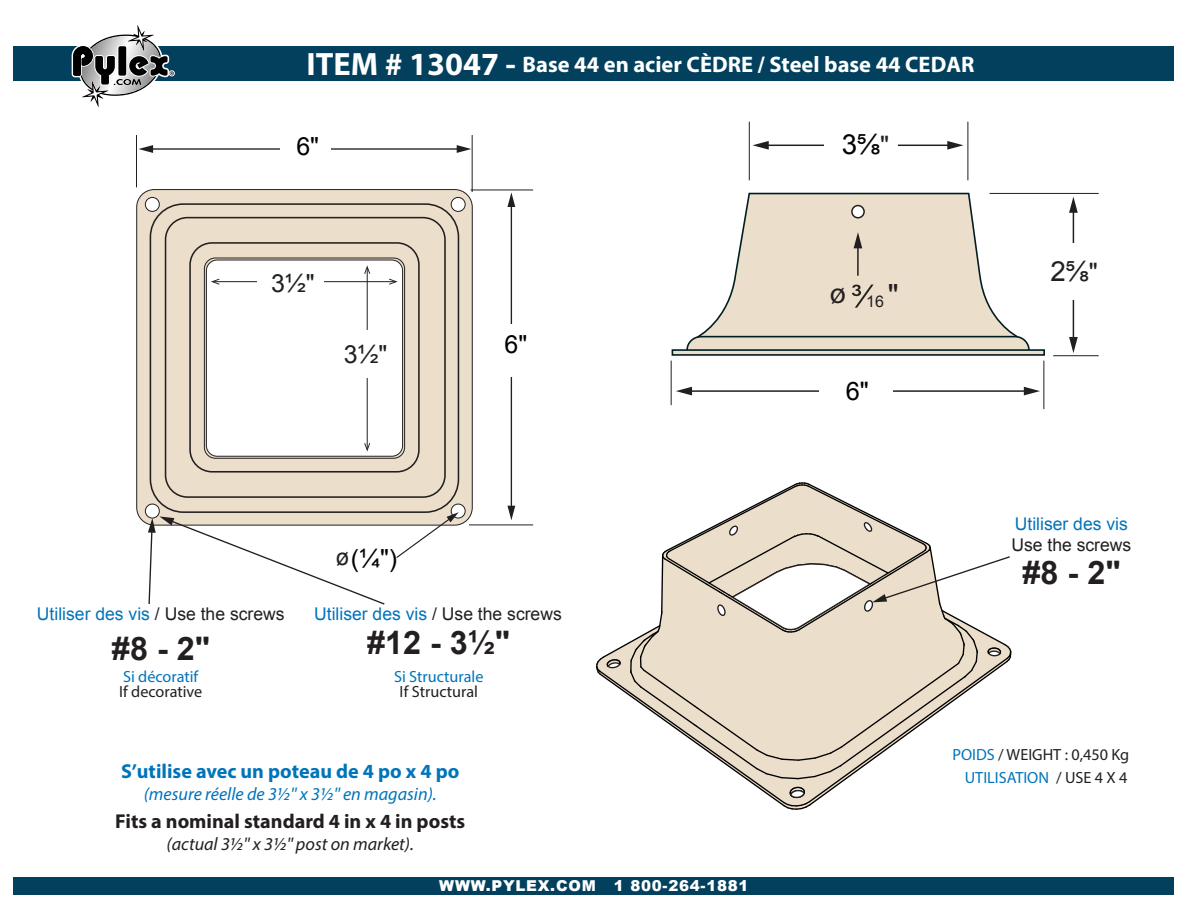
<style>
.page{position:relative;width:1188px;height:918px;background:#fff}
.page>*{position:absolute;margin:0;border:0;box-sizing:border-box;transform-origin:0 0}
.t1{font:700 32.4px "Arial";color:#231f20}
.t2{font:29.55px "Myriad Pro";color:#231f20}
.t3{font:27.6px "Arial";color:#000}
.t4{font:27.6px "Arial";color:#231f20}
.t5{font:25.5px "Arial";color:#000}
.t6{font:24.9px "Arial";color:#000}
.t7{font:24.9px "Arial";color:#231f20}
.t8{font:700 22.5px "Myriad";color:#fff}
.t9{font:700 20.1px "Myriad Pro";color:#231f20}
.t10{font:700 20.1px "Myriad Pro";color:#0074bb}
.t11{font:italic 18.15px "Myriad Pro";color:#0074bb}
.t12{font:italic 18.15px "Myriad Pro";color:#231f20}
.t13{font:17.55px "Arial";color:#0074bb}
.t14{font:17.55px "Arial";color:#231f20}
.t15{font:16.2px "Myriad Pro";color:#231f20}
.t16{font:16.2px "Myriad Pro";color:#0074bb}
.t17{font:16.05px "Arial";color:#231f20}
.t18{font:900 15px "Arial";letter-spacing:.05em;color:#fff}
.s1{font-size:32.4px}
.s2{font-size:25.5px;color:#231f20}
.s3{font-size:22.95px;color:#231f20}
.s4{color:#231f20}
.s5{font-size:30.6px}
.s6{font-size:25.5px}
.s7{color:#0074bb}
</style>
<div class="page">
<div style="left:14px;top:46px;width:1160px;height:35px;background:#02405d"></div>
<svg style="left:72px;top:25px;width:103px;height:82px"></svg>
<div style="left:14px;top:877px;width:1160px;height:17px;background:#02405d"></div>
<svg style="left:675px;top:352px;width:367px;height:1px"></svg>
<svg style="left:138px;top:190px;width:334px;height:335px;fill:#ebdeca"></svg>
<hr style="left:511px;top:204px;width:1px;height:304px;background:#231f20">
<svg style="left:507px;top:192px;width:8px;height:15px"></svg>
<svg style="left:507px;top:506px;width:8px;height:14px"></svg>
<hr style="left:1073px;top:210px;width:1px;height:130px;background:#231f20">
<svg style="left:1069px;top:197px;width:9px;height:16px"></svg>
<svg style="left:1069px;top:337px;width:9px;height:16px"></svg>
<hr style="left:150px;top:148px;width:309px;height:2px;background:#231f20">
<svg style="left:138px;top:145px;width:15px;height:8px"></svg>
<svg style="left:457px;top:145px;width:14px;height:8px"></svg>
<hr style="left:766px;top:145px;width:184px;height:1px;background:#231f20">
<svg style="left:753px;top:141px;width:16px;height:9px"></svg>
<svg style="left:947px;top:141px;width:17px;height:9px"></svg>
<div style="left:204px;top:258px;width:201px;height:201px;border:1px solid #231f20;border-radius:11px"></div>
<div style="left:206px;top:260px;width:197px;height:197px;border:1px solid #231f20;border-radius:11px"></div>
<div style="left:150px;top:203px;width:309px;height:310px;border:2px solid #231f20;border-radius:33px"></div>
<div style="left:165px;top:217px;width:281px;height:281px;border:2px solid #231f20;border-radius:22px"></div>
<div style="left:189px;top:242px;width:231px;height:231px;border:2px solid #231f20;border-radius:22px"></div>
<div style="left:145px;top:197px;width:14px;height:14px;background:#fff;border-radius:50%"></div>
<div style="left:145px;top:197px;width:15px;height:15px;border:1px solid #231f20;border-radius:50%"></div>
<div style="left:451px;top:197px;width:14px;height:14px;background:#fff;border-radius:50%"></div>
<div style="left:451px;top:197px;width:15px;height:15px;border:1px solid #231f20;border-radius:50%"></div>
<div style="left:145px;top:504px;width:14px;height:14px;background:#fff;border-radius:50%"></div>
<div style="left:145px;top:504px;width:15px;height:15px;border:1px solid #231f20;border-radius:50%"></div>
<div style="left:451px;top:504px;width:14px;height:14px;background:#fff;border-radius:50%"></div>
<div style="left:451px;top:504px;width:15px;height:15px;border:1px solid #231f20;border-radius:50%"></div>
<hr style="left:136px;top:135px;width:1px;height:52px;background:#231f20">
<hr style="left:472px;top:135px;width:1px;height:57px;background:#231f20">
<hr style="left:471px;top:190px;width:62px;height:1px;background:#231f20">
<hr style="left:469px;top:525px;width:64px;height:1px;background:#231f20">
<hr style="left:990px;top:193px;width:109px;height:1px;background:#231f20">
<hr style="left:1053px;top:355px;width:46px;height:1px;background:#231f20">
<div style="left:672px;top:349px;width:373px;height:7px;border:2px solid #001d21"></div>
<hr style="left:749px;top:122px;width:1px;height:58px;background:#231f20">
<hr style="left:671px;top:361px;width:1px;height:44px;background:#231f20">
<hr style="left:1043px;top:361px;width:1px;height:48px;background:#231f20">
<hr style="left:968px;top:122px;width:1px;height:58px;background:#231f20">
<div style="left:280px;top:137px;width:50px;height:22px;background:#fff"></div>
<hr style="left:689px;top:390px;width:338px;height:2px;background:#231f20">
<svg style="left:676px;top:387px;width:16px;height:8px"></svg>
<svg style="left:1024px;top:387px;width:16px;height:8px"></svg>
<div style="left:820px;top:379px;width:73px;height:22px;background:#fff"></div>
<div style="left:825px;top:137px;width:73px;height:16px;background:#fff"></div>
<hr style="left:214px;top:281px;width:181px;height:1px;background:#231f20">
<svg style="left:211px;top:279px;width:8px;height:6px"></svg>
<svg style="left:389px;top:279px;width:9px;height:6px"></svg>
<hr style="left:367px;top:268px;width:1px;height:181px;background:#231f20">
<svg style="left:364px;top:265px;width:6px;height:9px"></svg>
<svg style="left:364px;top:443px;width:6px;height:9px"></svg>
<div style="left:496px;top:324px;width:43px;height:52px;background:#fff"></div>
<div style="left:1048px;top:244px;width:49px;height:56px;background:#fff"></div>
<svg style="left:395px;top:512px;width:64px;height:46px"></svg>
<svg style="left:686px;top:192px;width:345px;height:160px"></svg>
<div style="left:257px;top:278px;width:66px;height:12px;background:#fff"></div>
<div style="left:364px;top:331px;width:7px;height:47px;background:#fff"></div>
<svg style="left:148px;top:516px;width:238px;height:89px"></svg>
<svg style="left:596px;top:482px;width:416px;height:328px"></svg>
<p class="t8" style="left:307px;top:53px;width:669px"><span class="s1">ITEM # 13047 -</span> Base 44 en acier CÈDRE / Steel base 44 CEDAR</p>
<h3 class="t6" style="left:296px;top:130px;width:24px">6"</h3>
<h3 class="t3" style="left:842px;top:126px;width:49px">3⅝<span class="s2">"</span></h3>
<h3 class="t7" style="left:271px;top:267px;width:45px">3½"</h3>
<h3 class="t7" style="left:344px;top:338px;width:45px">3½"</h3>
<h3 class="t6" style="left:335px;top:542px;width:63px"><span class="s3">ø</span>(¼")</h3>
<h3 class="t6" style="left:505px;top:328px;width:24px">6"</h3>
<p class="t13" style="left:37px;top:603px;width:249px">Utiliser des vis <span class="s4">/ Use the screws</span></p>
<h1 class="t1" style="left:112px;top:627px;width:100px">#8 - 2"</h1>
<p class="t16" style="left:123px;top:667px;width:77px">Si décoratif</p>
<p class="t15" style="left:119px;top:682px;width:85px">If decorative</p>
<p class="t13" style="left:314px;top:603px;width:249px">Utiliser des vis <span class="s4">/ Use the screws</span></p>
<h1 class="t1" style="left:367px;top:622px;width:145px">#12 - 3½"</h1>
<p class="t16" style="left:394px;top:667px;width:91px">Si Structurale</p>
<p class="t15" style="left:400px;top:682px;width:80px">If Structural</p>
<p class="t10" style="left:121px;top:759px;width:340px">S’utilise avec un poteau de 4 po x 4 po</p>
<p class="t11" style="left:144px;top:783px;width:295px">(mesure réelle de 3½'' x 3½'' en magasin).</p>
<p class="t9" style="left:115px;top:808px;width:351px">Fits a nominal standard 4 in x 4 in posts</p>
<p class="t12" style="left:167px;top:833px;width:249px">(actual 3½'' x 3½'' post on market).</p>
<p class="t18" style="left:439px;top:875px;width:311px">WWW.PYLEX.COM 1 800-264-1881</p>
<h2 class="t2" style="left:830px;top:275px;width:18px">ø</h2>
<p class="t17" style="left:866px;top:290px;width:34px">16<span class="s5">"</span></p>
<h3 class="t5" style="left:846px;top:374px;width:25px">6"</h3>
<h3 class="t4" style="left:1051px;top:253px;width:49px">2⅝<span class="s6">"</span></h3>
<p class="t13" style="left:1015px;top:512px;width:115px">Utiliser des vis</p>
<p class="t14" style="left:1011px;top:533px;width:121px">Use the screws</p>
<h1 class="t1" style="left:1023px;top:551px;width:100px">#8 - 2"</h1>
<p class="t15" style="left:952px;top:745px;width:178px"><span class="s7">POIDS</span> / WEIGHT : 0,450 Kg</p>
<p class="t16" style="left:965px;top:768px;width:164px">UTILISATION <span class="s4">/ USE 4 X 4</span></p>
</div>
